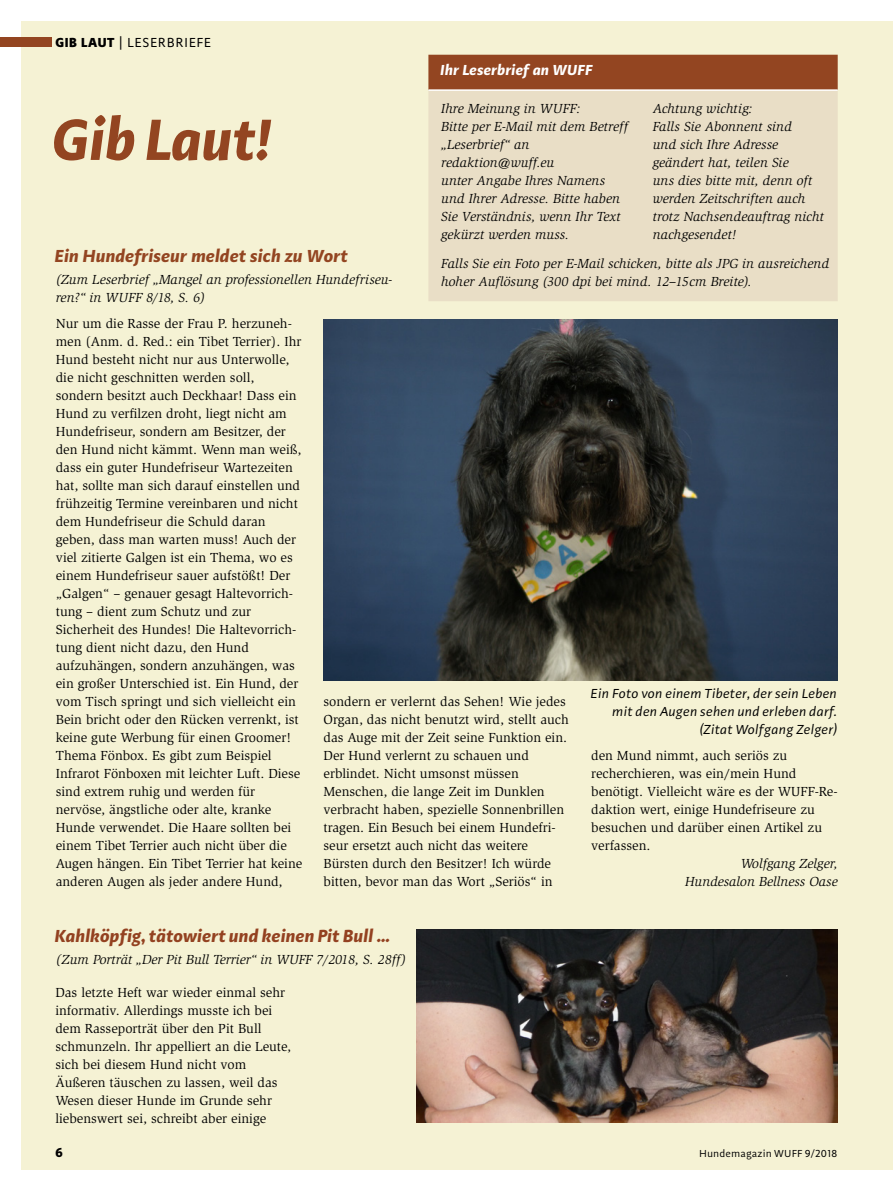
<style>
.page{position:relative;width:893px;height:1191px;background:#fff}
.page>*{position:absolute;margin:0;border:0;box-sizing:border-box;transform-origin:0 0}
.t1{font:italic 700 60px "Adagio Sans";letter-spacing:-.005em;color:#934521;scale:.95 1}
.t2{font:italic 700 18px "Adagio Sans";color:#934120}
.t3{font:italic 700 18px "Adagio Sans";color:#934521}
.t4{font:italic 700 15px "Adagio Sans";letter-spacing:.01em;color:#fff}
.t5{font:13.5px/18px "Slimbach";color:#000}
.t6{font:italic 13.5px/18px "Slimbach";color:#000}
.t7{font:italic 13.5px/18px "Adagio Sans";color:#000;text-align:right}
.t8{font:13.5px "Adagio Sans";letter-spacing:.04em;color:#000}
.t9{font:13.5px "Adagio Sans";letter-spacing:.08em;color:#000}
.t10{font:700 13.5px "Adagio Sans";color:#000}
.t11{font:10.5px "Adagio Sans";letter-spacing:.01em;color:#000}
.s1{font-weight:900}
</style>
<div class="page">
<div style="left:21px;top:21px;width:872px;height:1148px;background:#f5f2d4"></div>
<div style="left:428px;top:55px;width:410px;height:34px;background:#934521"></div>
<div style="left:428px;top:91px;width:410px;height:210px;background:#e9dec6"></div>
<hr style="left:428px;top:89px;width:212px;height:2px;background:#fff">
<hr style="left:640px;top:89px;width:198px;height:2px;background:#fff">
<div style="left:0;top:38px;width:51px;height:9px;background:#934521"></div>
<img style="left:323px;top:319px;width:515px;height:361px">
<img style="left:416px;top:930px;width:422px;height:193px">
<p class="t8" style="left:55px;top:34px;width:157px"><span class="s1">GIB LAUT</span> | LESERBRIEFE</p>
<p class="t9" style="left:55px;top:34px;width:172px"><span class="s1">XXXXXXXX</span> | XXXXXXXXX</p>
<p class="t4" style="left:441px;top:60px;width:154px">Ihr Leserbrief an WUFF</p>
<p class="t6" style="left:441px;top:100px;width:188px">Ihre Meinung in WUFF:<br>Bitte per E-Mail mit dem Betreff „Leserbrief“ an redaktion@wuff.eu<br>unter Angabe Ihres Namens und Ihrer Adresse. Bitte haben<br>Sie Verständnis, wenn Ihr Text gekürzt werden muss.</p>
<p class="t6" style="left:653px;top:100px;width:173px">Achtung wichtig:<br>Falls Sie Abonnent sind<br>und sich Ihre Adresse geändert hat, teilen Sie<br>uns dies bitte mit, denn oft werden Zeitschriften auch trotz Nachsendeauftrag nicht nachgesendet!</p>
<p class="t6" style="left:441px;top:255px;width:389px">Falls Sie ein Foto per E-Mail schicken, bitte als JPG in ausreichend hoher Auflösung (300 dpi bei mind. 12–15cm Breite).</p>
<h1 class="t1" style="left:55px;top:100px;width:232px">Gib Laut!</h1>
<h2 class="t3" style="left:56px;top:244px;width:295px">Ein Hundefriseur meldet sich zu Wort</h2>
<p class="t6" style="left:56px;top:270px;width:338px">(Zum Leserbrief „Mangel an professionellen Hundefriseu&shy;ren?“ in WUFF 8/18, S. 6)</p>
<p class="t5" style="left:56px;top:315px;width:248px">Nur um die Rasse der Frau P. herzuneh&shy;men (Anm. d. Red.: ein Tibet Terrier). Ihr Hund besteht nicht nur aus Unterwolle, die nicht geschnitten werden soll, sondern besitzt auch Deckhaar! Dass ein Hund zu verfilzen droht, liegt nicht am Hundefriseur, sondern am Besitzer, der den Hund nicht kämmt. Wenn man weiß, dass ein guter Hundefriseur Wartezeiten hat, sollte man sich darauf einstellen und frühzeitig Termine vereinbaren und nicht dem Hundefriseur die Schuld daran geben, dass man warten muss! Auch der viel zitierte Galgen ist ein Thema, wo es einem Hundefriseur sauer aufstößt! Der „Galgen“ – genauer gesagt Haltevorrich&shy;tung – dient zum Schutz und zur Sicherheit des Hundes! Die Haltevorrich&shy;tung dient nicht dazu, den Hund aufzuhängen, sondern anzuhängen, was ein großer Unterschied ist. Ein Hund, der vom Tisch springt und sich vielleicht ein Bein bricht oder den Rücken verrenkt, ist keine gute Werbung für einen Groomer!<br>Thema Fönbox. Es gibt zum Beispiel Infrarot Fönboxen mit leichter Luft. Diese sind extrem ruhig und werden für nervöse, ängstliche oder alte, kranke Hunde verwendet. Die Haare sollten bei einem Tibet Terrier auch nicht über die Augen hängen. Ein Tibet Terrier hat keine anderen Augen als jeder andere Hund,</p>
<p class="t7" style="left:591px;top:684px;width:248px">Ein Foto von einem Tibeter, der sein Leben mit den Augen sehen und erleben darf. (Zitat Wolfgang Zelger)</p>
<p class="t5" style="left:323px;top:693px;width:247px">sondern er verlernt das Sehen! Wie jedes Organ, das nicht benutzt wird, stellt auch das Auge mit der Zeit seine Funktion ein.<br>Der Hund verlernt zu schauen und erblindet. Nicht umsonst müssen Menschen, die lange Zeit im Dunklen verbracht haben, spezielle Sonnenbrillen tragen. Ein Besuch bei einem Hundefri&shy;seur ersetzt auch nicht das weitere Bürsten durch den Besitzer! Ich würde bitten, bevor man das Wort „Seriös“ in</p>
<p class="t5" style="left:591px;top:747px;width:248px">den Mund nimmt, auch seriös zu recherchieren, was ein/mein Hund benötigt. Vielleicht wäre es der WUFF-Re&shy;daktion wert, einige Hundefriseure zu besuchen und darüber einen Artikel zu verfassen.</p>
<p class="t6" style="left:685px;top:855px;width:154px;text-align:right">Wolfgang Zelger,<br>Hundesalon Bellness Oase</p>
<h2 class="t2" style="left:56px;top:924px;width:337px">Kahlköpfig, tätowiert und keinen Pit Bull ...</h2>
<p class="t6" style="left:56px;top:951px;width:352px">(Zum Porträt „Der Pit Bull Terrier“ in WUFF 7/2018, S. 28ff)</p>
<p class="t5" style="left:55px;top:983px;width:237px">Das letzte Heft war wieder einmal sehr informativ. Allerdings musste ich bei dem Rasseporträt über den Pit Bull schmunzeln. Ihr appelliert an die Leute, sich bei diesem Hund nicht vom Äußeren täuschen zu lassen, weil das Wesen dieser Hunde im Grunde sehr liebenswert sei, schreibt aber einige</p>
<p class="t10" style="left:55px;top:1143px;width:9px">6</p>
<p class="t11" style="left:699px;top:1146px;width:140px">Hundemagazin WUFF 9/2018</p>
</div>
